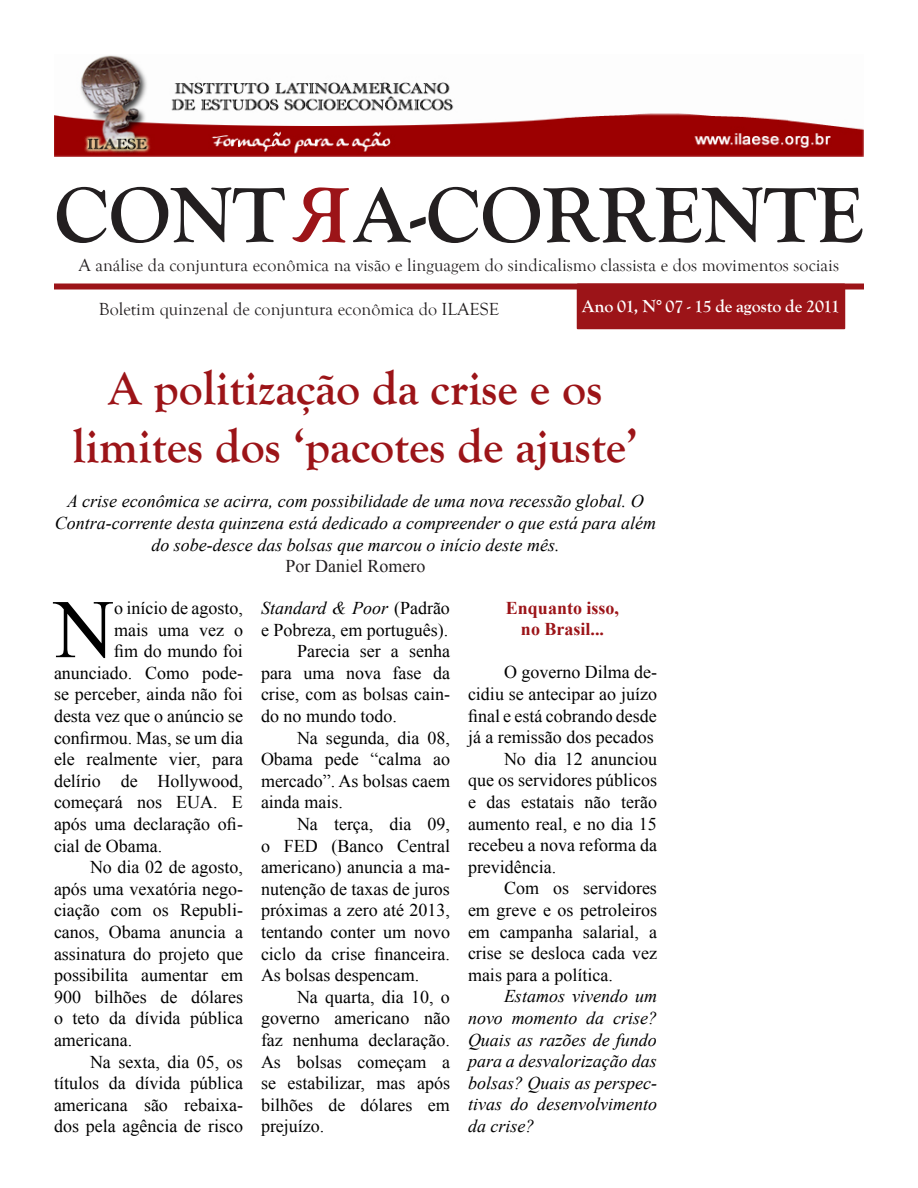
<style>
.page{position:relative;width:918px;height:1188px;background:#fff}
.page>*{position:absolute;margin:0;border:0;box-sizing:border-box;transform-origin:0 0}
.t1{font:83.25px "Times New Roman";color:#000}
.t2{font:700 81px "Goudy Old Style T";color:#231f20}
.t3{font:700 48px "Goudy Old Style T";color:#9c1418}
.t4{font:18px/21.6px "Times New Roman";color:#000;text-align:justify}
.t5{font:italic 18px/21.6px "Times New Roman";color:#000;text-align:center}
.t6{font:18px "Goudy Old Style T";color:#231f20}
.t7{font:700 18px "Goudy Old Style T";color:#fff}
.t8{font:700 18px "Times New Roman";color:#9c1418}
.t9{font:18px "Times New Roman";color:#231f20}
.s1{font-style:italic}
</style>
<div class="page">
<div style="left:54px;top:284px;width:810px;height:6px;background:#9c1418"></div>
<div style="left:577px;top:284px;width:268px;height:45px;background:#9c1418"></div>
<img style="left:54px;top:55px;width:810px;height:101px">
<p class="t2" style="left:54px;top:170px;width:232px">CONT</p>
<p class="t2" style="left:354px;top:170px;width:511px">A-CORRENTE</p>
<p class="t6" style="left:79px;top:255px;width:762px">A análise da conjuntura econômica na visão e linguagem do sindicalismo classista e dos movimentos sociais</p>
<p class="t6" style="left:99px;top:299px;width:402px">Boletim quinzenal de conjuntura econômica do ILAESE</p>
<p class="t7" style="left:582px;top:296px;width:259px">Ano 01, N° 07 - 15 de agosto de 2011</p>
<p class="t3" style="left:108px;top:362px;width:496px">A politização da crise e os</p>
<p class="t3" style="left:73px;top:419px;width:567px">limites dos ‘pacotes de ajuste’</p>
<p class="t5" style="left:55px;top:490px;width:603px">A crise econômica se acirra, com possibilidade de uma nova recessão global. O<br>Contra-corrente desta quinzena está dedicado a compreender o que está para além do sobe-desce das bolsas que marcou o início deste mês.</p>
<p class="t9" style="left:286px;top:554px;width:141px">Por Daniel Romero</p>
<p class="t1" style="left:54px;top:573px;width:62px">N</p>
<p class="t4" style="left:114px;top:597px;width:130px">o início de agosto,</p>
<p class="t8" style="left:506px;top:595px;width:115px">Enquanto isso,</p>
<p class="t8" style="left:521px;top:617px;width:85px">no Brasil...</p>
<p class="t4" style="left:468px;top:661px;width:190px;text-indent:36px">O governo Dilma de&shy;cidiu se antecipar ao juízo final e está cobrando desde já a remissão dos pecados</p>
<p class="t4" style="left:468px;top:748px;width:191px;text-indent:36px">No dia 12 anunciou que os servidores públicos e das estatais não terão aumento real, e no dia 15 recebeu a nova reforma da previdência.</p>
<p class="t4" style="left:468px;top:877px;width:191px;text-indent:36px">Com os servidores em greve e os petroleiros em campanha salarial, a crise se desloca cada vez mais para a política.</p>
<p class="t5" style="left:468px;top:985px;width:191px;text-align:justify;text-indent:36px">Estamos vivendo um novo momento da crise?<br>Quais as razões de fundo para a desvalorização das bolsas? Quais as perspec&shy;tivas do desenvolvimento da crise?</p>
<p class="t4" style="left:261px;top:597px;width:190px"><span class="s1">Standard &amp; Poor</span> (Padrão e Pobreza, em português).</p>
<p class="t4" style="left:261px;top:640px;width:191px;text-indent:36px">Parecia ser a senha para uma nova fase da crise, com as bolsas cain&shy;do no mundo todo.</p>
<p class="t4" style="left:261px;top:726px;width:191px;text-indent:36px">Na segunda, dia 08, Obama pede “calma ao mercado”. As bolsas caem ainda mais.</p>
<p class="t4" style="left:261px;top:813px;width:191px;text-indent:36px">Na terça, dia 09, o FED (Banco Central americano) anuncia a ma&shy;nutenção de taxas de juros próximas a zero até 2013, tentando conter um novo ciclo da crise financeira.<br>As bolsas despencam.</p>
<p class="t4" style="left:261px;top:986px;width:191px;text-indent:36px">Na quarta, dia 10, o governo americano não faz nenhuma declaração.<br>As bolsas começam a se estabilizar, mas após bilhões de dólares em prejuízo.</p>
<p class="t4" style="left:114px;top:618px;width:130px">mais uma vez o</p>
<p class="t4" style="left:114px;top:640px;width:130px">fim do mundo foi</p>
<p class="t4" style="left:54px;top:662px;width:190px">anunciado. Como pode-</p>
<p class="t4" style="left:54px;top:683px;width:191px">se perceber, ainda não foi</p>
<p class="t4" style="left:54px;top:705px;width:191px">desta vez que o anúncio se</p>
<p class="t4" style="left:54px;top:726px;width:190px">confirmou. Mas, se um dia</p>
<p class="t4" style="left:54px;top:748px;width:191px">ele realmente vier, para</p>
<p class="t4" style="left:54px;top:770px;width:190px">delírio de Hollywood,</p>
<p class="t4" style="left:54px;top:791px;width:190px">começará nos EUA. E</p>
<p class="t4" style="left:54px;top:813px;width:190px">após uma declaração ofi-</p>
<p class="t4" style="left:54px;top:834px;width:110px">cial de Obama.</p>
<p class="t4" style="left:54px;top:856px;width:191px;text-indent:36px">No dia 02 de agosto, após uma vexatória nego&shy;ciação com os Republi&shy;canos, Obama anuncia a assinatura do projeto que possibilita aumentar em 900 bilhões de dólares o teto da dívida pública americana.</p>
<p class="t4" style="left:54px;top:1050px;width:191px;text-indent:36px">Na sexta, dia 05, os títulos da dívida pública americana são rebaixa&shy;dos pela agência de risco</p>
</div>
